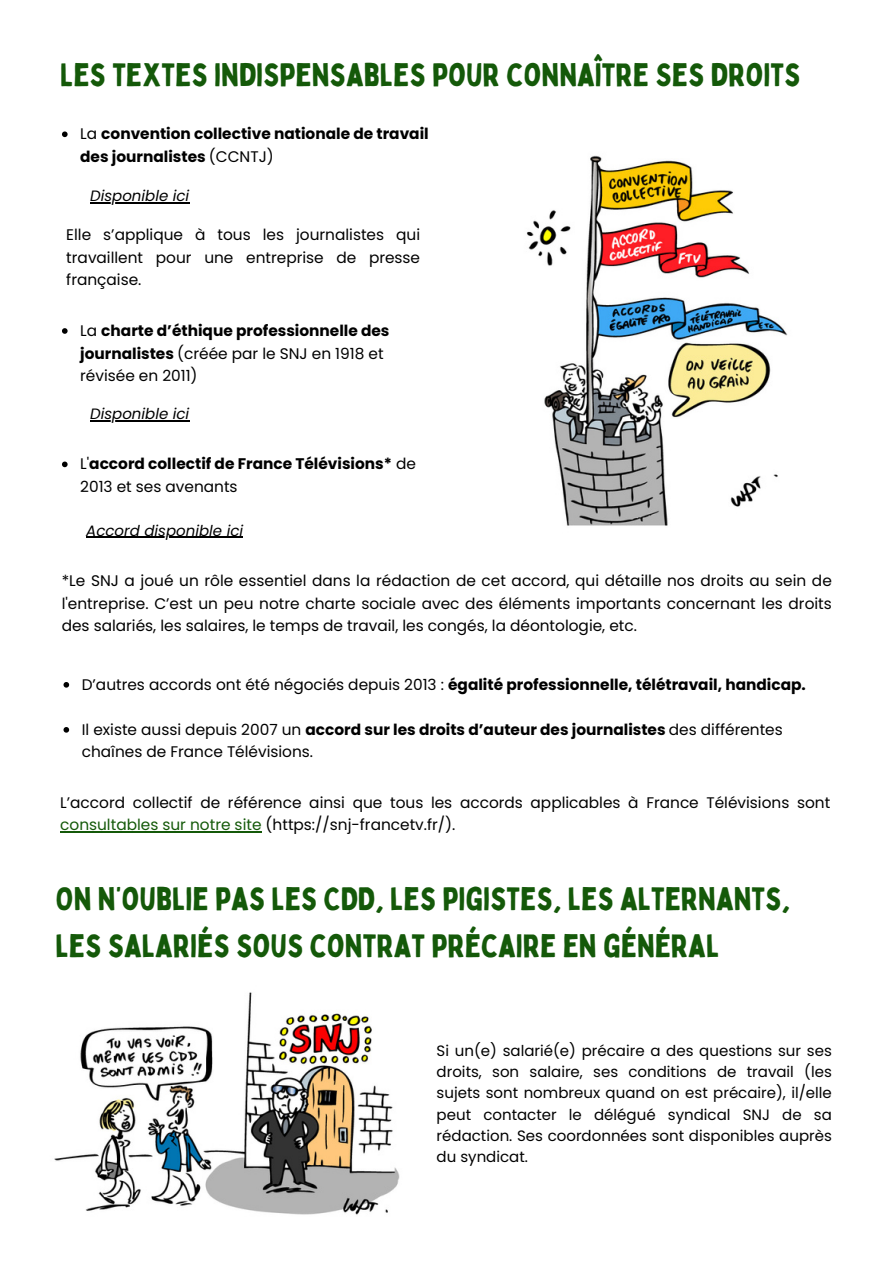
<style>
.page{position:relative;width:894px;height:1264px;background:#fff}
.page>*{position:absolute;margin:0;border:0;box-sizing:border-box;transform-origin:0 0}
.t1{font:31.8px/47.2px "Bobby Jones";color:#145909}
.t2{font:15.3px/22.5px "Poppins";color:#000;text-align:justify}
.t3{font:700 15.3px/22.5px "Poppins";color:#000}
.t4{font:15px/21.3px "Poppins";color:#000;text-align:justify}
.t5{font:italic 15px "Poppins";color:#000}
.s1{font-weight:400}
.s2{font-weight:700}
.s3{color:#145909}
</style>
<div class="page">
<img style="left:526px;top:155px;width:262px;height:371px">
<svg style="left:62px;top:131px;width:6px;height:6px"></svg>
<hr style="left:90px;top:202px;width:99px;height:1px;background:#000">
<svg style="left:62px;top:461px;width:6px;height:6px"></svg>
<hr style="left:86px;top:536px;width:157px;height:2px;background:#000">
<svg style="left:63px;top:682px;width:6px;height:5px"></svg>
<svg style="left:63px;top:727px;width:6px;height:5px"></svg>
<hr style="left:60px;top:831px;width:201px;height:1px;background:#145909">
<svg style="left:62px;top:328px;width:6px;height:6px"></svg>
<hr style="left:90px;top:420px;width:99px;height:1px;background:#000">
<img style="left:54px;top:992px;width:346px;height:223px">
<h1 class="t1" style="left:60px;top:51px;width:741px">LES TEXTES INDISPENSABLES POUR CONNAÎTRE SES DROITS</h1>
<p class="t3" style="left:80px;top:123px;width:350px"><span class="s1">La</span> convention collective nationale de travail des journalistes <span class="s1">(CCNTJ)</span></p>
<p class="t5" style="left:90px;top:185px;width:101px">Disponible ici</p>
<p class="t2" style="left:66px;top:224px;width:355px">Elle s’applique à tous les journalistes qui travaillent pour une entreprise de presse française.</p>
<p class="t3" style="left:80px;top:319px;width:311px"><span class="s1">La</span> charte d’éthique professionnelle des journalistes <span class="s1">(créée par le SNJ en 1918 et révisée en 2011)</span></p>
<p class="t5" style="left:90px;top:403px;width:101px">Disponible ici</p>
<p class="t3" style="left:80px;top:453px;width:337px"><span class="s1">L'</span>accord collectif de France Télévisions* <span class="s1">de<br>2013 et ses avenants</span></p>
<p class="t5" style="left:86px;top:520px;width:158px">Accord disponible ici</p>
<p class="t2" style="left:62px;top:569px;width:771px">*Le SNJ a joué un rôle essentiel dans la rédaction de cet accord, qui détaille nos droits au sein de l'entreprise. C’est un peu notre charte sociale avec des éléments importants concernant les droits des salariés, les salaires, le temps de travail, les congés, la déontologie, etc.</p>
<p class="t3" style="left:82px;top:673px;width:725px"><span class="s1">D’autres accords ont été négociés depuis 2013 :</span> égalité professionnelle, télétravail, handicap.</p>
<p class="t2" style="left:82px;top:718px;width:702px">Il existe aussi depuis 2007 un <span class="s2">accord sur les droits d’auteur des journalistes</span> des différentes chaînes de France Télévisions.</p>
<p class="t2" style="left:60px;top:791px;width:771px">L’accord collectif de référence ainsi que tous les accords applicables à France Télévisions sont <span class="s3">consultables sur notre site</span> (https://snj-francetv.fr/).</p>
<p class="t1" style="left:56px;top:874px;width:736px">ON N’OUBLIE PAS LES CDD, LES PIGISTES, LES ALTERNANTS,<br>LES SALARIÉS SOUS CONTRAT PRÉCAIRE EN GÉNÉRAL</p>
<h1 class="t4" style="left:436px;top:1039px;width:396px">Si un(e) salarié(e) précaire a des questions sur ses droits, son salaire, ses conditions de travail (les sujets sont nombreux quand on est précaire), il/elle peut contacter le délégué syndical SNJ de sa rédaction. Ses coordonnées sont disponibles auprès du syndicat.</h1>
</div>
